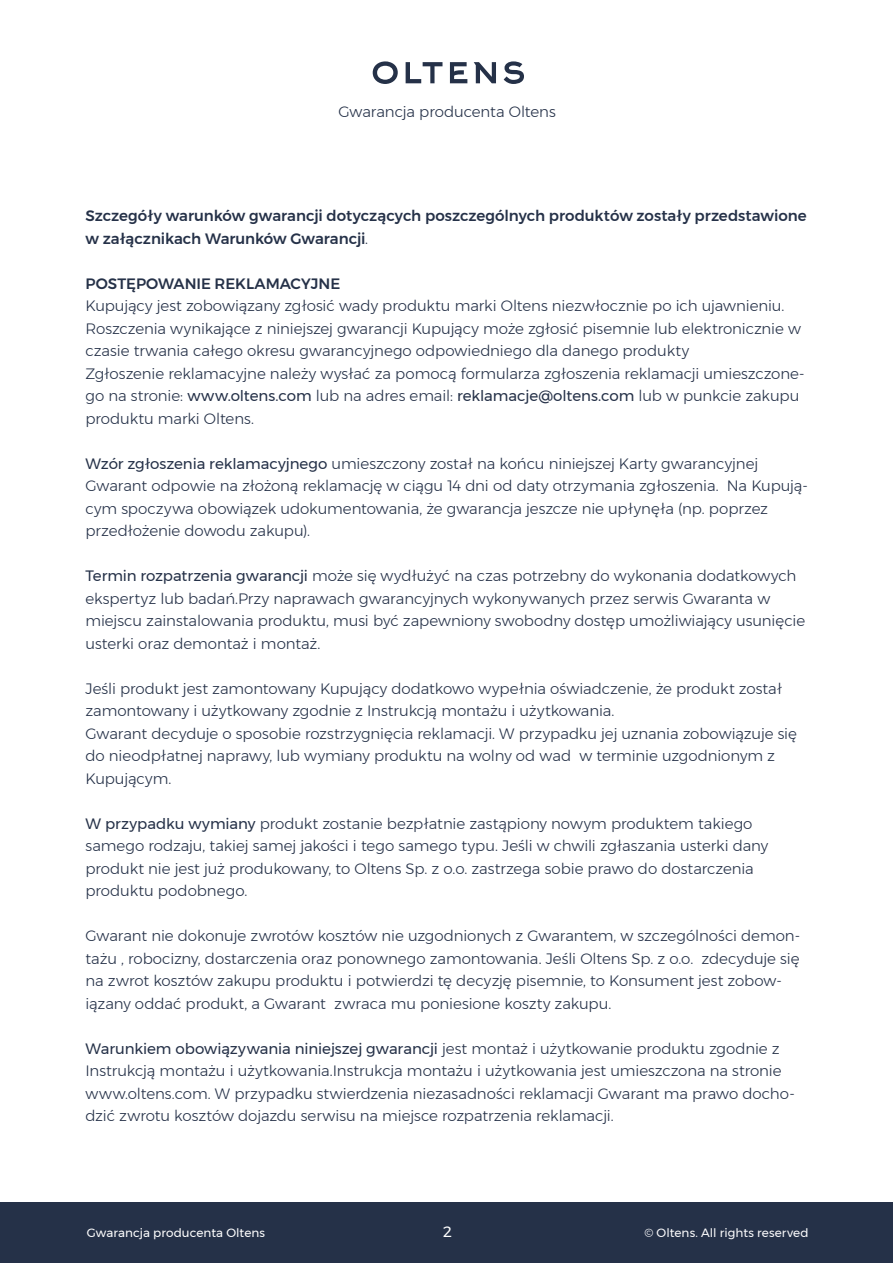
<style>
.page{position:relative;width:893px;height:1263px;background:#fff}
.page>*{position:absolute;margin:0;border:0;box-sizing:border-box;transform-origin:0 0}
.t1{font:300 15px/22.5px "Montserrat";letter-spacing:-.005em;color:#253148}
.t2{font:500 15px/22.5px "Montserrat";letter-spacing:-.005em;color:#253148}
.t3{font:15px "Montserrat";color:#fff}
.t4{font:12px "Montserrat";letter-spacing:.005em;color:#fff}
.t5{font:12px "Montserrat";letter-spacing:.005em;color:#fbfbfc}
.s1{font-weight:300}
.s2{font-weight:400}
</style>
<div class="page">
<div style="left:0;top:1202px;width:893px;height:61px;background:#253148"></div>
<svg style="left:373px;top:61px;width:25px;height:23px"></svg>
<svg style="left:406px;top:62px;width:36px;height:21px"></svg>
<svg style="left:450px;top:62px;width:17px;height:21px"></svg>
<svg style="left:474px;top:62px;width:22px;height:21px"></svg>
<svg style="left:504px;top:61px;width:20px;height:23px"></svg>
<p class="t1" style="left:338px;top:101px;width:219px">Gwarancja producenta Oltens</p>
<p class="t2" style="left:86px;top:204px;width:723px">Szczegóły warunków gwarancji dotyczących poszczególnych produktów zostały przedstawione w załącznikach Warunków Gwarancji<span class="s1">.</span></p>
<p class="t2" style="left:86px;top:272px;width:256px">POSTĘPOWANIE REKLAMACYJNE</p>
<p class="t1" style="left:85px;top:294px;width:721px">Kupujący jest zobowiązany zgłosić wady produktu marki Oltens niezwłocznie po ich ujawnieniu.<br>Roszczenia wynikające z niniejszej gwarancji Kupujący może zgłosić pisemnie lub elektronicznie w czasie trwania całego okresu gwarancyjnego odpowiedniego dla danego produkty<br>Zgłoszenie reklamacyjne należy wysłać za pomocą formularza zgłoszenia reklamacji umieszczone&shy;go na stronie: <span class="s2">www.oltens.com</span> lub na adres email: <span class="s2">reklamacje@oltens.com</span> lub w punkcie zakupu produktu marki Oltens.</p>
<p class="t1" style="left:85px;top:452px;width:724px"><span class="s2">Wzór zgłoszenia reklamacyjnego</span> umieszczony został na końcu niniejszej Karty gwarancyjnej Gwarant odpowie na złożoną reklamację w ciągu 14 dni od daty otrzymania zgłoszenia. Na Kupują&shy;cym spoczywa obowiązek udokumentowania, że gwarancja jeszcze nie upłynęła (np. poprzez przedłożenie dowodu zakupu).</p>
<p class="t1" style="left:85px;top:564px;width:721px"><span class="s2">Termin rozpatrzenia gwarancji</span> może się wydłużyć na czas potrzebny do wykonania dodatkowych ekspertyz lub badań.Przy naprawach gwarancyjnych wykonywanych przez serwis Gwaranta w miejscu zainstalowania produktu, musi być zapewniony swobodny dostęp umożliwiający usunięcie usterki oraz demontaż i montaż.</p>
<p class="t1" style="left:85px;top:677px;width:713px">Jeśli produkt jest zamontowany Kupujący dodatkowo wypełnia oświadczenie, że produkt został zamontowany i użytkowany zgodnie z Instrukcją montażu i użytkowania.<br>Gwarant decyduje o sposobie rozstrzygnięcia reklamacji. W przypadku jej uznania zobowiązuje się do nieodpłatnej naprawy, lub wymiany produktu na wolny od wad w terminie uzgodnionym z Kupującym.</p>
<p class="t1" style="left:85px;top:812px;width:684px"><span class="s2">W przypadku wymiany</span> produkt zostanie bezpłatnie zastąpiony nowym produktem takiego samego rodzaju, takiej samej jakości i tego samego typu. Jeśli w chwili zgłaszania usterki dany produkt nie jest już produkowany, to Oltens Sp. z o.o. zastrzega sobie prawo do dostarczenia produktu podobnego.</p>
<p class="t1" style="left:85px;top:924px;width:716px">Gwarant nie dokonuje zwrotów kosztów nie uzgodnionych z Gwarantem, w szczególności demon&shy;tażu , robocizny, dostarczenia oraz ponownego zamontowania. Jeśli Oltens Sp. z o.o. zdecyduje się na zwrot kosztów zakupu produktu i potwierdzi tę decyzję pisemnie, to Konsument jest zobow&shy;iązany oddać produkt, a Gwarant zwraca mu poniesione koszty zakupu.</p>
<p class="t1" style="left:85px;top:1037px;width:711px"><span class="s2">Warunkiem obowiązywania niniejszej gwarancji</span> jest montaż i użytkowanie produktu zgodnie z Instrukcją montażu i użytkowania.Instrukcja montażu i użytkowania jest umieszczona na stronie www.oltens.com. W przypadku stwierdzenia niezasadności reklamacji Gwarant ma prawo docho&shy;dzić zwrotu kosztów dojazdu serwisu na miejsce rozpatrzenia reklamacji.</p>
<p class="t4" style="left:87px;top:1223px;width:180px">Gwarancja producenta Oltens</p>
<p class="t3" style="left:443px;top:1220px;width:10px">2</p>
<p class="t5" style="left:644px;top:1223px;width:166px">© Oltens. All rights reserved</p>
</div>
